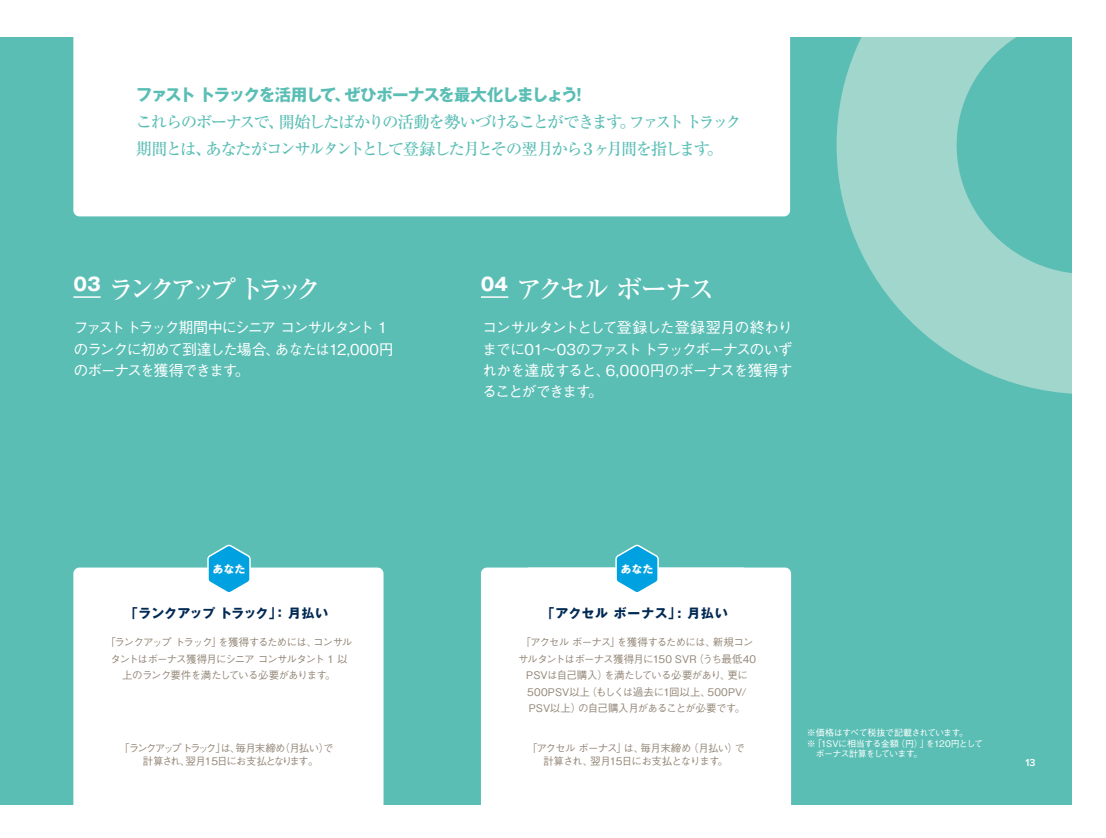
<style>
.page{position:relative;width:1106px;height:838px;background:#fff}
.page>*{position:absolute;margin:0;border:0;box-sizing:border-box;transform-origin:0 0}
.t1{font:500 27px "Ryumin Pr 6";letter-spacing:-.27em;color:#fff}
.t2{font:500 27px "Ryumin Pr 6";letter-spacing:-.125em;color:#fff}
.t3{font:500 16.5px/27px "Ryumin Pr 6";letter-spacing:-.11em;color:#5abeb5}
.t4{font:700 16.5px "Gothic MB101 Pr 6";letter-spacing:-.08em;color:#5abeb5}
.t5{font:500 15px/21.3px "Gothic BBB Pr 6";letter-spacing:-.09em;color:#fff}
.t6{font:700 12.75px "Gothic MB101 Pr 6";letter-spacing:-.01em;color:#002954}
.t7{font:700 12.75px "Gothic MB101 Pr 6";letter-spacing:.065em;color:#002954}
.t8{font:500 10.5px/16.5px "Gothic BBB Pr 6";letter-spacing:-.07em;color:#958879;text-align:center}
.t9{font:500 10.5px/13.5px "Gothic BBB Pr 6";letter-spacing:-.13em;color:#958879}
.t10{font:700 10.5px "Gothic MB101 Pr 6";letter-spacing:.055em;color:#fff}
.t11{font:600 10.5px "Proxima Nova";color:#fff}
.t12{font:500 9px/10.8px "Gothic BBB Pr 6";letter-spacing:-.07em;color:#fff}
</style>
<div class="page">
<div style="left:0;top:37px;width:1071px;height:767px;background:#5abeb5"></div>
<svg style="left:836px;top:37px;width:235px;height:357px"></svg>
<div style="left:73px;top:567px;width:310px;height:243px;background:#fff;border-radius:6px"></div>
<div style="left:481px;top:567px;width:310px;height:243px;background:#fff;border-radius:6px"></div>
<div style="left:73px;top:19px;width:717px;height:197px;background:#fff;border-radius:6px"></div>
<hr style="left:73px;top:296px;width:28px;height:2px;background:#fff">
<hr style="left:481px;top:296px;width:27px;height:2px;background:#fff">
<svg style="left:614px;top:544px;width:45px;height:48px"></svg>
<svg style="left:206px;top:544px;width:45px;height:48px"></svg>
<h2 class="t4" style="left:136px;top:81px;width:447px">ファストトラックを活用して、ぜひボーナスを最大化しましょう!</h2>
<h2 class="t3" style="left:136px;top:107px;width:607px">これらのボーナスで、開始したばかりの活動を勢いづけることができます。ファストトラック期間とは、あなたがコンサルタントとして登録した月とその翌月から３ヶ月間を指します。</h2>
<h1 class="t1" style="left:73px;top:267px;width:250px"><sup>03</sup> ランクアップ トラック</h1>
<h1 class="t2" style="left:481px;top:267px;width:236px"><sup>04</sup> アクセル ボーナス</h1>
<h3 class="t5" style="left:73px;top:316px;width:322px">ファストトラック期間中にシニア コンサルタント 1のランクに初めて到達した場合、あなたは12,000円のボーナスを獲得できます。</h3>
<h3 class="t5" style="left:482px;top:316px;width:312px;text-align:justify">コンサルタントとして登録した登録翌月の終わりまでに01〜03のファストトラックボーナスのいずれかを達成すると、6,000円のボーナスを獲得することができます。</h3>
<p class="t10" style="left:213px;top:560px;width:34px">あなた</p>
<p class="t6" style="left:125px;top:602px;width:204px">「ランクアップ トラック」： 月払い</p>
<p class="t8" style="left:106px;top:633px;width:248px">「ランクアップ トラック」を獲得するためには、コンサルタントはボーナス獲得月にシニア コンサルタント 1 以上のランク要件を満たしている必要があります。</p>
<p class="t10" style="left:620px;top:560px;width:34px">あなた</p>
<p class="t7" style="left:542px;top:602px;width:187px">「アクセル ボーナス」: 月払い</p>
<p class="t8" style="left:518px;top:633px;width:240px">「アクセル ボーナス」を獲得するためには、新規コンサルタントはボーナス獲得月に150 SVR（うち最低40<br>PSVは自己購入）を満たしている必要があり、更に<br>500PSV以上（もしくは過去に1回以上、500PV/<br>PSV以上）の自己購入月があることが必要です。</p>
<p class="t9" style="left:143px;top:740px;width:192px;text-indent:-24px">「ランクアップ トラック」は、毎月末締め（月払い）で計算され、翌月15日にお支払となります。</p>
<p class="t8" style="left:527px;top:740px;width:219px;line-height:13.5px">「アクセル ボーナス」は、毎月末締め（月払い）で計算され、翌月15日にお支払となります。</p>
<p class="t12" style="left:807px;top:726px;width:177px">※価格はすべて税抜で記載されています。<br>※「1SVに相当する金額（円）」を120円として　ボーナス計算をしています。</p>
<p class="t11" style="left:1025px;top:754px;width:12px">13</p>
</div>
